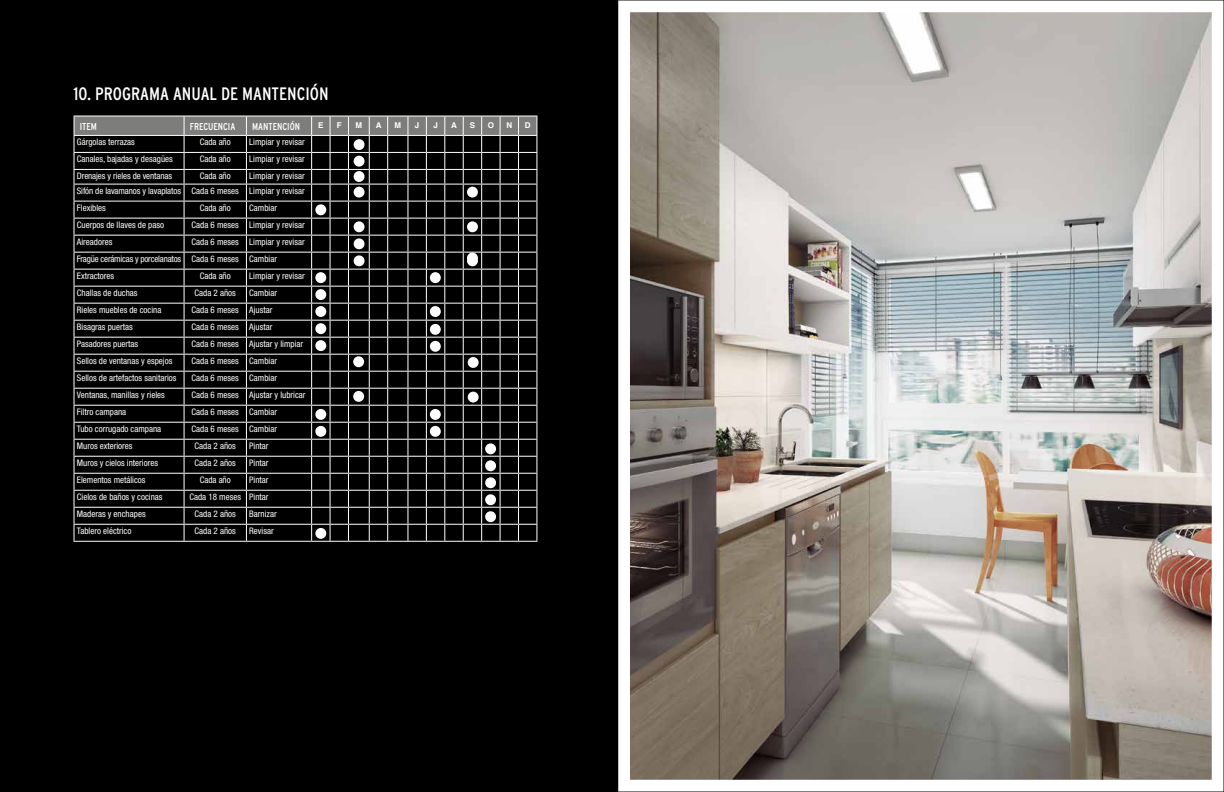
<style>
.page{position:relative;width:1224px;height:792px;background:#000}
.page>*{position:absolute;margin:0;border:0;box-sizing:border-box;transform-origin:0 0}
.t1{font:condensed 18px "Interstate";color:#fff}
.t2{font:condensed 10px "Interstate";color:#fff}
.t3{font:condensed 9px/17px "Helvetica Neue";color:#fff;text-align:right}
.t4{font:700 8px "Helvetica";color:#fff}
</style>
<div class="page">
<img style="left:631px;top:14px;width:579px;height:765px">
<div style="left:618px;top:1px;width:605px;height:791px;border:12px solid #fff"></div>
<svg style="left:74px;top:116px;width:463px;height:426px"></svg>
<div style="left:354px;top:139px;width:11px;height:11px;background:#fff;border-radius:50%"></div>
<div style="left:354px;top:156px;width:11px;height:11px;background:#fff;border-radius:50%"></div>
<div style="left:354px;top:171px;width:11px;height:11px;background:#fff;border-radius:50%"></div>
<div style="left:467px;top:187px;width:11px;height:11px;background:#fff;border-radius:50%"></div>
<div style="left:354px;top:187px;width:11px;height:11px;background:#fff;border-radius:50%"></div>
<div style="left:315px;top:204px;width:11px;height:11px;background:#fff;border-radius:50%"></div>
<div style="left:354px;top:221px;width:11px;height:11px;background:#fff;border-radius:50%"></div>
<div style="left:467px;top:221px;width:11px;height:11px;background:#fff;border-radius:50%"></div>
<div style="left:354px;top:238px;width:11px;height:11px;background:#fff;border-radius:50%"></div>
<div style="left:467px;top:253px;width:11px;height:10px;background:#fff;border-radius:50%"></div>
<div style="left:354px;top:255px;width:11px;height:11px;background:#fff;border-radius:50%"></div>
<div style="left:315px;top:272px;width:11px;height:11px;background:#fff;border-radius:50%"></div>
<div style="left:315px;top:289px;width:11px;height:11px;background:#fff;border-radius:50%"></div>
<div style="left:315px;top:306px;width:11px;height:11px;background:#fff;border-radius:50%"></div>
<div style="left:430px;top:306px;width:11px;height:11px;background:#fff;border-radius:50%"></div>
<div style="left:315px;top:323px;width:11px;height:11px;background:#fff;border-radius:50%"></div>
<div style="left:430px;top:324px;width:11px;height:11px;background:#fff;border-radius:50%"></div>
<div style="left:430px;top:272px;width:11px;height:11px;background:#fff;border-radius:50%"></div>
<div style="left:467px;top:255px;width:11px;height:11px;background:#fff;border-radius:50%"></div>
<div style="left:315px;top:340px;width:11px;height:11px;background:#fff;border-radius:50%"></div>
<div style="left:430px;top:341px;width:11px;height:11px;background:#fff;border-radius:50%"></div>
<div style="left:353px;top:356px;width:11px;height:11px;background:#fff;border-radius:50%"></div>
<div style="left:468px;top:357px;width:11px;height:11px;background:#fff;border-radius:50%"></div>
<div style="left:353px;top:391px;width:11px;height:11px;background:#fff;border-radius:50%"></div>
<div style="left:468px;top:392px;width:11px;height:11px;background:#fff;border-radius:50%"></div>
<div style="left:315px;top:409px;width:11px;height:11px;background:#fff;border-radius:50%"></div>
<div style="left:430px;top:409px;width:11px;height:11px;background:#fff;border-radius:50%"></div>
<div style="left:315px;top:426px;width:11px;height:11px;background:#fff;border-radius:50%"></div>
<div style="left:430px;top:426px;width:11px;height:11px;background:#fff;border-radius:50%"></div>
<div style="left:485px;top:443px;width:11px;height:11px;background:#fff;border-radius:50%"></div>
<div style="left:485px;top:460px;width:11px;height:11px;background:#fff;border-radius:50%"></div>
<div style="left:485px;top:477px;width:11px;height:11px;background:#fff;border-radius:50%"></div>
<div style="left:485px;top:494px;width:11px;height:11px;background:#fff;border-radius:50%"></div>
<div style="left:485px;top:511px;width:11px;height:11px;background:#fff;border-radius:50%"></div>
<div style="left:315px;top:528px;width:11px;height:11px;background:#fff;border-radius:50%"></div>
<h1 class="t1" style="left:74px;top:83px;width:32px">10. PROGRAMA</h1>
<h1 class="t1" style="left:173px;top:83px;width:10px">ANUAL</h1>
<h1 class="t1" style="left:221px;top:83px;width:31px">DE MANTENCIÓN</h1>
<p class="t2" style="left:80px;top:121px;width:19px">ITEM</p>
<p class="t2" style="left:190px;top:121px;width:47px">FRECUENCIA</p>
<p class="t2" style="left:252px;top:121px;width:50px">MANTENCIÓN</p>
<p class="t4" style="left:318px;top:118px;width:7px">E</p>
<p class="t4" style="left:337px;top:118px;width:6px">F</p>
<p class="t4" style="left:356px;top:118px;width:8px">M</p>
<p class="t4" style="left:376px;top:118px;width:7px">A</p>
<p class="t4" style="left:395px;top:118px;width:8px">M</p>
<p class="t4" style="left:415px;top:118px;width:6px">J</p>
<p class="t4" style="left:433px;top:118px;width:6px">J</p>
<p class="t4" style="left:451px;top:118px;width:7px">A</p>
<p class="t4" style="left:470px;top:118px;width:7px">S</p>
<p class="t4" style="left:488px;top:118px;width:8px">O</p>
<p class="t4" style="left:506px;top:118px;width:7px">N</p>
<p class="t4" style="left:525px;top:118px;width:7px">D</p>
<p class="t3" style="left:77px;top:134px;width:60px">Gárgolas terrazas</p>
<p class="t3" style="left:200px;top:134px;width:33px">Cada año</p>
<p class="t3" style="left:249px;top:134px;width:57px">Limpiar y revisar</p>
<p class="t3" style="left:77px;top:151px;width:98px">Canales, bajadas y desagües</p>
<p class="t3" style="left:200px;top:151px;width:33px">Cada año</p>
<p class="t3" style="left:249px;top:151px;width:57px">Limpiar y revisar</p>
<p class="t3" style="left:77px;top:168px;width:97px">Drenajes y rieles de ventanas</p>
<p class="t3" style="left:200px;top:168px;width:33px">Cada año</p>
<p class="t3" style="left:77px;top:169px;width:229px;line-height:14.7px">Limpiar y revisar<br>Sifón de lavamanos y lavaplatos Cada 6 meses Limpiar y revisar</p>
<p class="t3" style="left:77px;top:199px;width:30px">Flexibles</p>
<p class="t3" style="left:200px;top:199px;width:33px">Cada año</p>
<p class="t3" style="left:249px;top:199px;width:29px">Cambiar</p>
<p class="t3" style="left:77px;top:216px;width:89px">Cuerpos de llaves de paso</p>
<p class="t3" style="left:192px;top:216px;width:115px">Cada 6 meses Limpiar y revisar</p>
<p class="t3" style="left:77px;top:233px;width:37px">Aireadores</p>
<p class="t3" style="left:77px;top:233px;width:229px;text-align:left;text-indent:115px">Cada 6 meses Limpiar y revisar<br>Fragüe cerámicas y porcelanatos Cada 6 meses Cambiar<br>Extractores</p>
<p class="t3" style="left:200px;top:267px;width:33px">Cada año</p>
<p class="t3" style="left:249px;top:267px;width:57px">Limpiar y revisar</p>
<p class="t3" style="left:77px;top:284px;width:62px">Challas de duchas</p>
<p class="t3" style="left:195px;top:284px;width:43px">Cada 2 años</p>
<p class="t3" style="left:249px;top:284px;width:29px">Cambiar</p>
<p class="t3" style="left:77px;top:301px;width:86px">Rieles muebles de cocina</p>
<p class="t3" style="left:192px;top:301px;width:82px">Cada 6 meses Ajustar</p>
<p class="t3" style="left:77px;top:318px;width:57px">Bisagras puertas</p>
<p class="t3" style="left:192px;top:318px;width:82px">Cada 6 meses Ajustar</p>
<p class="t3" style="left:77px;top:335px;width:63px">Pasadores puertas</p>
<p class="t3" style="left:192px;top:335px;width:113px">Cada 6 meses Ajustar y limpiar</p>
<p class="t3" style="left:77px;top:352px;width:97px">Sellos de ventanas y espejos</p>
<p class="t3" style="left:192px;top:352px;width:87px">Cada 6 meses Cambiar</p>
<p class="t3" style="left:77px;top:369px;width:101px">Sellos de artefactos sanitarios</p>
<p class="t3" style="left:192px;top:369px;width:87px">Cada 6 meses Cambiar</p>
<p class="t3" style="left:77px;top:386px;width:90px">Ventanas, manillas y rieles</p>
<p class="t3" style="left:192px;top:386px;width:115px">Cada 6 meses Ajustar y lubricar</p>
<p class="t3" style="left:77px;top:403px;width:51px">Filtro campana</p>
<p class="t3" style="left:192px;top:403px;width:87px">Cada 6 meses Cambiar</p>
<p class="t3" style="left:77px;top:420px;width:86px">Tubo corrugado campana</p>
<p class="t3" style="left:192px;top:420px;width:87px">Cada 6 meses Cambiar</p>
<p class="t3" style="left:77px;top:437px;width:57px">Muros exteriores</p>
<p class="t3" style="left:195px;top:437px;width:43px">Cada 2 años</p>
<p class="t3" style="left:249px;top:437px;width:21px">Pintar</p>
<p class="t3" style="left:77px;top:454px;width:83px">Muros y cielos interiores</p>
<p class="t3" style="left:195px;top:454px;width:43px">Cada 2 años</p>
<p class="t3" style="left:249px;top:454px;width:21px">Pintar</p>
<p class="t3" style="left:77px;top:471px;width:70px">Elementos metálicos</p>
<p class="t3" style="left:200px;top:471px;width:33px">Cada año</p>
<p class="t3" style="left:249px;top:471px;width:21px">Pintar</p>
<p class="t3" style="left:77px;top:488px;width:87px">Cielos de baños y cocinas</p>
<p class="t3" style="left:189px;top:488px;width:81px">Cada 18 meses Pintar</p>
<p class="t3" style="left:77px;top:505px;width:70px">Maderas y enchapes</p>
<p class="t3" style="left:195px;top:505px;width:43px">Cada 2 años</p>
<p class="t3" style="left:249px;top:505px;width:29px">Barnizar</p>
<p class="t3" style="left:77px;top:522px;width:56px">Tablero eléctrico</p>
<p class="t3" style="left:195px;top:522px;width:43px">Cada 2 años</p>
<p class="t3" style="left:249px;top:522px;width:26px">Revisar</p>
</div>
